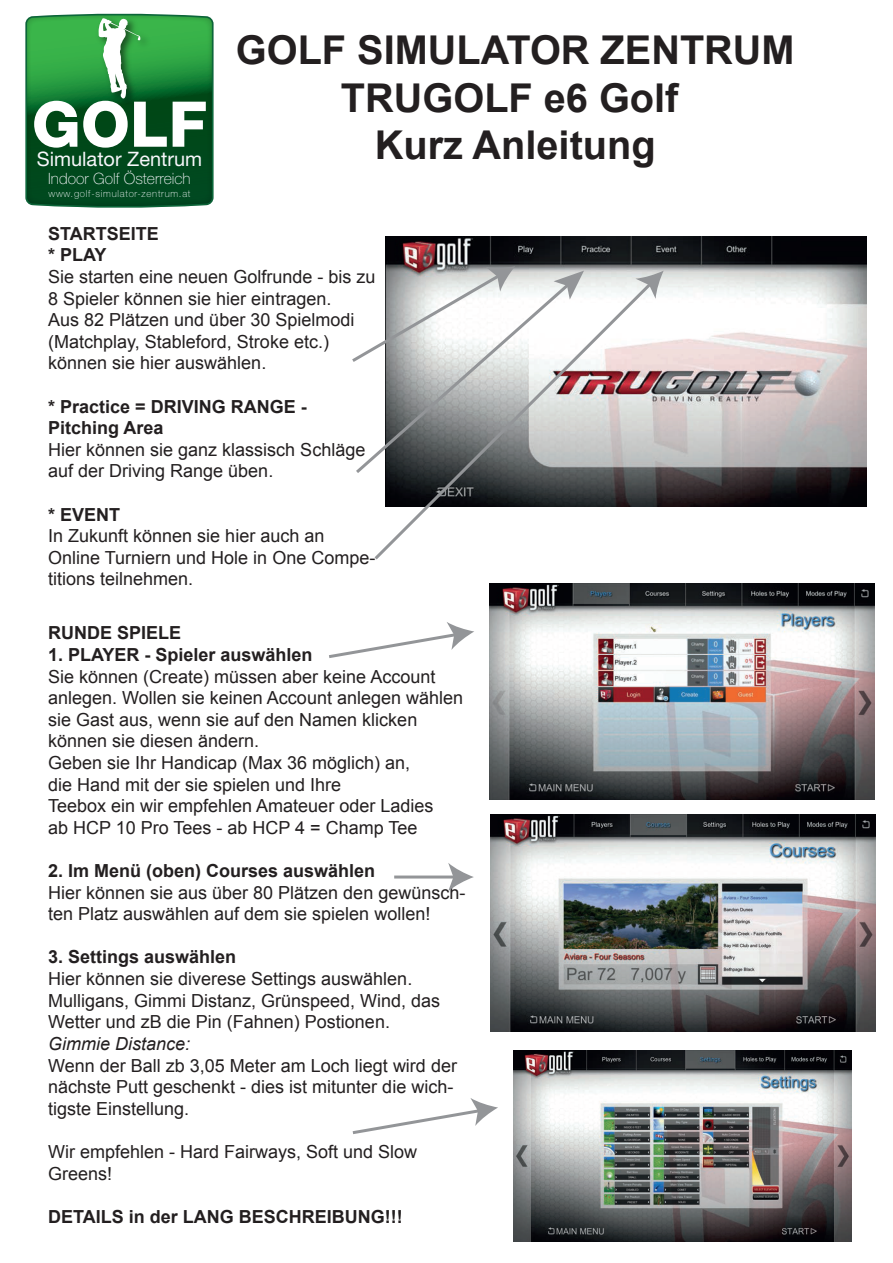
<style>
.page{position:relative;width:893px;height:1263px;background:#fff}
.page>*{position:absolute;margin:0;border:0;box-sizing:border-box;transform-origin:0 0}
.t1{font:800 63.15px "Helvetica Neue LT Std";color:#fff}
.t2{font:700 39.75px/47.7px "Arial";color:#231f20;text-align:center}
.t3{font:19.95px "Helvetica Neue LT Std";color:#f8f7fb}
.t4{font:18px/21.6px "Arial";color:#231f20}
.t5{font:700 18px/21.6px "Arial";color:#231f20}
.t6{font:italic 18px "Arial";color:#231f20}
.t7{font:100 15.6px "Helvetica Neue LT Std";color:#f8f7fb}
.t8{font:100 9.75px "Helvetica Neue LT Std";letter-spacing:.075em;color:#f9fcfe}
</style>
<div class="page">
<svg style="left:25px;top:13px;width:189px;height:195px;background:#217539"></svg>
<img style="left:386px;top:236px;width:481px;height:270px">
<img style="left:489px;top:583px;width:385px;height:216px">
<img style="left:490px;top:814px;width:385px;height:217px">
<svg style="left:329px;top:622px;width:145px;height:36px"></svg>
<hr style="left:394px;top:875px;width:62px;height:3px;background:#939598">
<svg style="left:448px;top:863px;width:26px;height:28px"></svg>
<svg style="left:352px;top:266px;width:232px;height:207px"></svg>
<svg style="left:371px;top:279px;width:284px;height:281px"></svg>
<svg style="left:635px;top:271px;width:29px;height:28px"></svg>
<img style="left:514px;top:1051px;width:338px;height:190px">
<svg style="left:352px;top:1098px;width:146px;height:36px"></svg>
<h1 class="t1" style="left:32px;top:87px;width:177px">GOLF</h1>
<p class="t3" style="left:37px;top:147px;width:167px">Simulator Zentrum</p>
<p class="t7" style="left:48px;top:170px;width:144px">Indoor Golf Österreich</p>
<p class="t8" style="left:48px;top:188px;width:143px">www.golf-simulator-zentrum.at</p>
<h2 class="t2" style="left:236px;top:27px;width:560px">GOLF SIMULATOR ZENTRUM<br>TRUGOLF e6 Golf</h2>
<h2 class="t2" style="left:375px;top:122px;width:282px">Kurz Anleitung</h2>
<p class="t5" style="left:48px;top:223px;width:112px">STARTSEITE * PLAY</p>
<p class="t4" style="left:48px;top:266px;width:329px">Sie starten eine neuen Golfrunde - bis zu 8 Spieler können sie hier eintragen.<br>Aus 82 Plätzen und über 30 Spielmodi (Matchplay, Stableford, Stroke etc.) können sie hier auswählen.</p>
<p class="t5" style="left:48px;top:396px;width:260px">* Practice = DRIVING RANGE -<br>Pitching Area</p>
<p class="t4" style="left:48px;top:438px;width:319px">Hier können sie ganz klassisch Schläge auf der Driving Range üben.</p>
<p class="t5" style="left:48px;top:504px;width:74px">* EVENT</p>
<p class="t4" style="left:48px;top:525px;width:329px">In Zukunft können sie hier auch an<br>Online Turniern und Hole in One Compe&shy;titions teilnehmen.</p>
<p class="t5" style="left:48px;top:622px;width:135px">RUNDE SPIELE</p>
<p class="t5" style="left:48px;top:644px;width:266px">1. PLAYER - Spieler auswählen</p>
<p class="t4" style="left:48px;top:665px;width:416px">Sie können (Create) müssen aber keine Account anlegen. Wollen sie keinen Account anlegen wählen sie Gast aus, wenn sie auf den Namen klicken können sie diesen ändern.<br>Geben sie Ihr Handicap (Max 36 möglich) an,<br>die Hand mit der sie spielen und Ihre<br>Teebox ein wir empfehlen Amateuer oder Ladies<br>ab HCP 10 Pro Tees - ab HCP 4 = Champ Tee</p>
<p class="t5" style="left:48px;top:860px;width:329px">2. Im Menü (oben) Courses auswählen</p>
<p class="t4" style="left:48px;top:881px;width:419px">Hier können sie aus über 80 Plätzen den gewünsch&shy;ten Platz auswählen auf dem sie spielen wollen!</p>
<p class="t5" style="left:48px;top:946px;width:190px">3. Settings auswählen</p>
<p class="t4" style="left:48px;top:968px;width:394px">Hier können sie diverese Settings auswählen.<br>Mulligans, Gimmi Distanz, Grünspeed, Wind, das<br>Wetter und zB die Pin (Fahnen) Postionen.</p>
<p class="t6" style="left:48px;top:1032px;width:144px">Gimmie Distance:</p>
<p class="t4" style="left:48px;top:1054px;width:410px">Wenn der Ball zb 3,05 Meter am Loch liegt wird der nächste Putt geschenkt - dies ist mitunter die wich&shy;tigste Einstellung.</p>
<p class="t4" style="left:48px;top:1141px;width:371px">Wir empfehlen - Hard Fairways, Soft und Slow<br>Greens!</p>
<p class="t5" style="left:48px;top:1206px;width:356px">DETAILS in der LANG BESCHREIBUNG!!!</p>
</div>
